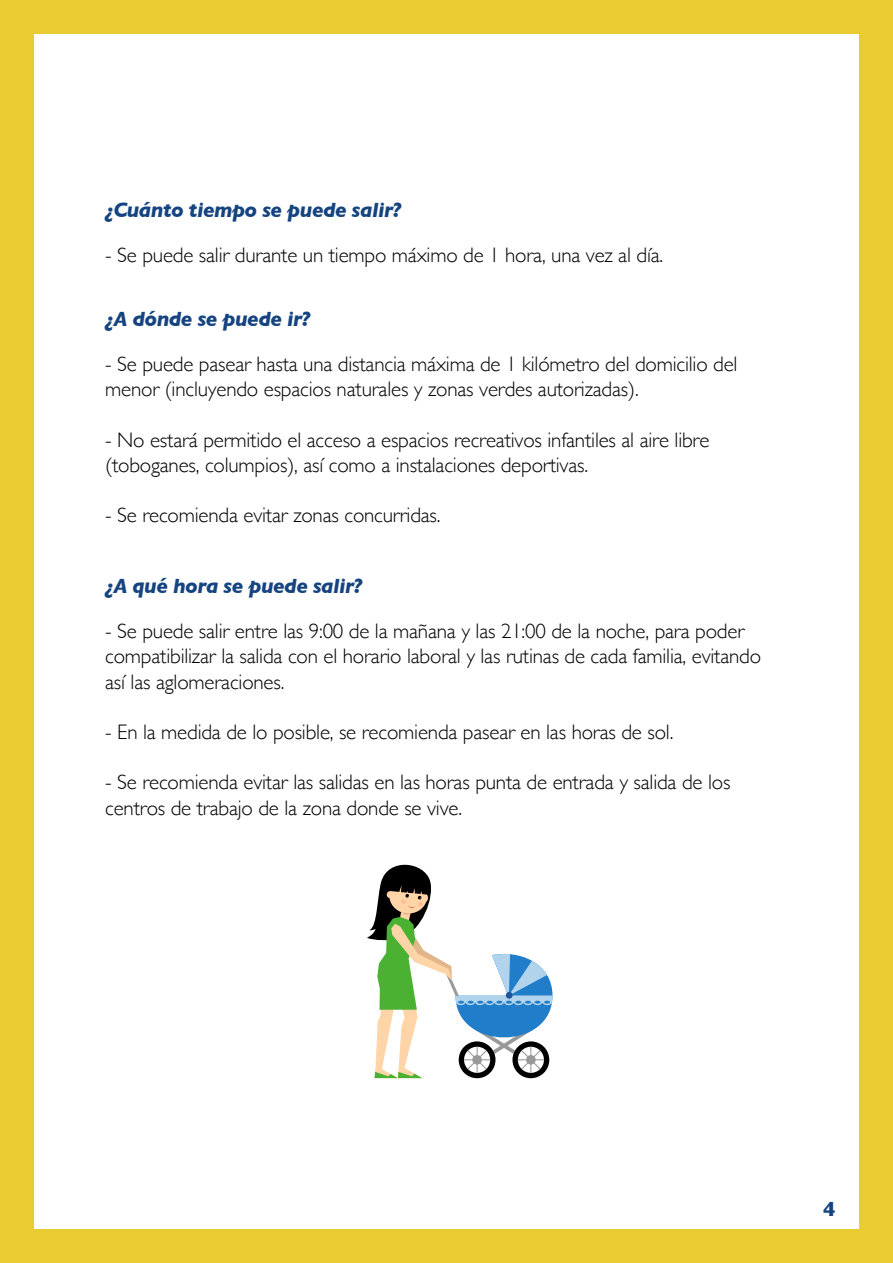
<style>
.page{position:relative;width:893px;height:1263px;background:#e8cc32}
.page>*{position:absolute;margin:0;border:0;box-sizing:border-box;transform-origin:0 0}
.t1{font:300 21px/25.2px "Gill Sans";letter-spacing:-.01em;color:#000}
.t2{font:italic 700 21px "Gill Sans";letter-spacing:-.025em;color:#154481}
.t3{font:700 21px "Gill Sans";color:#154481}
</style>
<div class="page">
<div style="left:34px;top:34px;width:825px;height:1195px;background:#fff"></div>
<svg style="left:367px;top:864px;width:185px;height:214px"></svg>
<p class="t2" style="left:105px;top:197px;width:298px">¿Cuánto tiempo se puede salir?</p>
<p class="t1" style="left:105px;top:241px;width:560px">- Se puede salir durante un tiempo máximo de 1 hora, una vez al día.</p>
<p class="t2" style="left:105px;top:307px;width:207px">¿A dónde se puede ir?</p>
<p class="t1" style="left:105px;top:351px;width:634px">- Se puede pasear hasta una distancia máxima de 1 kilómetro del domicilio del menor (incluyendo espacios naturales y zonas verdes autorizadas).</p>
<p class="t1" style="left:105px;top:426px;width:606px">- No estará permitido el acceso a espacios recreativos infantiles al aire libre (toboganes, columpios), así como a instalaciones deportivas.</p>
<p class="t1" style="left:105px;top:502px;width:337px">- Se recomienda evitar zonas concurridas.</p>
<p class="t2" style="left:105px;top:574px;width:259px">¿A qué hora se puede salir?</p>
<p class="t1" style="left:105px;top:618px;width:657px">- Se puede salir entre las 9:00 de la mañana y las 21:00 de la noche, para poder compatibilizar la salida con el horario laboral y las rutinas de cada familia, evitando así las aglomeraciones.</p>
<p class="t1" style="left:105px;top:718px;width:570px">- En la medida de lo posible, se recomienda pasear en las horas de sol.</p>
<p class="t1" style="left:105px;top:769px;width:627px">- Se recomienda evitar las salidas en las horas punta de entrada y salida de los centros de trabajo de la zona donde se vive.</p>
<p class="t3" style="left:823px;top:1192px;width:14px">4</p>
</div>
